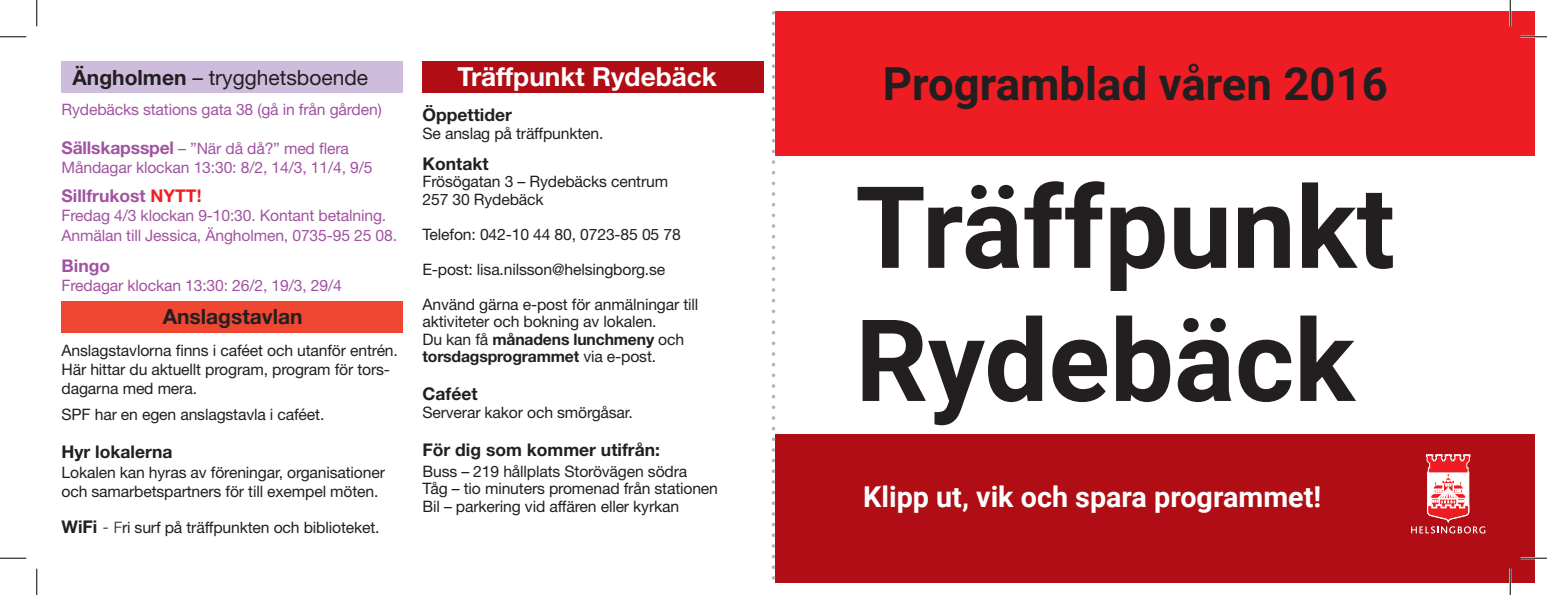
<style>
.page{position:relative;width:1547px;height:595px;background:#fff}
.page>*{position:absolute;margin:0;border:0;box-sizing:border-box;transform-origin:0 0}
.t1{font:700 113.75px/133px "Roboto";color:#231f20}
.t2{font:700 45.5px "Roboto";color:#231f20}
.t3{font:700 28.7px "Roboto";color:#fff}
.t4{font:700 26.25px "Helvetica Neue LT Std";color:#fff}
.t5{font:21px "Helvetica Neue LT Std";color:#231f20}
.t6{font:700 21px "Helvetica Neue LT Std";color:#231f20}
.t7{font:700 17.5px "Helvetica Neue LT Std";color:#231f20}
.t8{font:700 17.5px "Helvetica Neue LT Std";color:#a153a1}
.t9{font:15.75px/17.5px "Helvetica Neue LT Std";letter-spacing:-.01em;color:#231f20}
.t10{font:15.75px/19.2px "Helvetica Neue LT Std";letter-spacing:-.01em;color:#a153a1}
.s1{font-weight:700}
.s2{font-weight:700;font-size:17.5px}
.s3{color:#ee1d23}
.s4{font-weight:300;font-size:17.5px}
.s5{font-weight:300}
</style>
<div class="page">
<div style="left:62px;top:62px;width:341px;height:31px;background:#cdbcdb"></div>
<div style="left:422px;top:62px;width:341px;height:31px;background:#b00d15"></div>
<div style="left:62px;top:301px;width:341px;height:31px;background:#ef4732"></div>
<div style="left:775px;top:434px;width:760px;height:148px;background:#b00d15"></div>
<div style="left:775px;top:12px;width:760px;height:144px;background:#ee1d23"></div>
<svg style="left:1411px;top:454px;width:74px;height:79px"></svg>
<svg style="left:772px;top:12px;width:3px;height:568px"></svg>
<hr style="left:1521px;top:36px;width:26px;height:2px;background:#fff">
<hr style="left:1521px;top:557px;width:26px;height:2px;background:#fff">
<hr style="left:1509px;top:0;width:2px;height:26px;background:#fff">
<hr style="left:1509px;top:568px;width:2px;height:26px;background:#fff">
<svg style="left:0;top:36px;width:26px;height:1px"></svg>
<svg style="left:1521px;top:36px;width:26px;height:1px"></svg>
<svg style="left:0;top:557px;width:26px;height:1px"></svg>
<svg style="left:1521px;top:557px;width:26px;height:1px"></svg>
<svg style="left:36px;top:0;width:1px;height:26px"></svg>
<svg style="left:36px;top:568px;width:1px;height:26px"></svg>
<svg style="left:1510px;top:0;width:1px;height:26px"></svg>
<svg style="left:1510px;top:568px;width:1px;height:26px"></svg>
<h3 class="t5" style="left:73px;top:65px;width:297px"><span class="s1">Ängholmen</span> – trygghetsboende</h3>
<h2 class="t2" style="left:883px;top:52px;width:507px">Programblad våren 2016</h2>
<h3 class="t4" style="left:457px;top:61px;width:261px">Träffpunkt Rydebäck</h3>
<p class="t10" style="left:62px;top:100px;width:322px">Rydebäcks stations gata 38 (gå in från gården)</p>
<p class="t10" style="left:62px;top:138px;width:313px"><span class="s2">Sällskapsspel</span> – ”När då då?” med flera<br>Måndagar klockan 13:30: 8/2, 14/3, 11/4, 9/5</p>
<p class="t8" style="left:62px;top:185px;width:141px">Sillfrukost <span class="s3">NYTT!</span></p>
<p class="t10" style="left:62px;top:206px;width:337px">Fredag 4/3 klockan 9-10:30. Kontant betalning.<br>Anmälan till Jessica, Ängholmen, 0735-95 25 08.</p>
<p class="t8" style="left:62px;top:254px;width:50px">Bingo</p>
<p class="t10" style="left:62px;top:275px;width:282px">Fredagar klockan 13:30: 26/2, 19/3, 29/4</p>
<p class="t7" style="left:422px;top:104px;width:91px">Öppettider</p>
<p class="t9" style="left:422px;top:124px;width:183px">Se anslag på träffpunkten.</p>
<p class="t7" style="left:422px;top:153px;width:68px">Kontakt</p>
<p class="t9" style="left:422px;top:173px;width:247px">Frösögatan 3 – Rydebäcks centrum<br>257 30 Rydebäck</p>
<p class="t9" style="left:422px;top:225px;width:260px">Telefon: 042-10 44 80, 0723-85 05 78</p>
<p class="t9" style="left:422px;top:260px;width:244px">E-post: lisa.nilsson@helsingborg.se</p>
<p class="t9" style="left:422px;top:295px;width:277px">Använd gärna e-post för anmälningar till aktiviteter och bokning av lokalen.<br>Du kan få <span class="s1">månadens lunchmeny</span> och <span class="s1">torsdagsprogrammet</span> via e-post.</p>
<p class="t7" style="left:422px;top:383px;width:57px">Caféet</p>
<p class="t9" style="left:422px;top:403px;width:212px">Serverar kakor och smörgåsar.</p>
<p class="t7" style="left:422px;top:438px;width:239px">För dig som kommer utifrån:</p>
<p class="t9" style="left:422px;top:462px;width:297px">Buss – 219 hållplats Storövägen södra<br>Tåg – tio minuters promenad från stationen<br>Bil – parkering vid affären eller kyrkan</p>
<h1 class="t1" style="left:855px;top:156px;width:541px">Träffpunkt<br>Rydebäck</h1>
<h3 class="t6" style="left:163px;top:303px;width:141px">Anslagstavlan</h3>
<p class="t9" style="left:62px;top:340px;width:338px;line-height:19.2px">Anslagstavlorna finns i caféet och utanför entrén.<br>Här hittar du aktuellt program, program för tors&shy;dagarna med mera.</p>
<p class="t9" style="left:62px;top:405px;width:264px">SPF har en egen anslagstavla i caféet.</p>
<p class="t7" style="left:62px;top:441px;width:113px">Hyr lokalerna</p>
<p class="t9" style="left:62px;top:462px;width:325px;line-height:19.2px">Lokalen kan hyras av föreningar, organisationer och samarbetspartners för till exempel möten.</p>
<p class="t9" style="left:62px;top:518px;width:320px"><span class="s2">WiFi</span> <span class="s4">-</span> <span class="s5">F</span>ri surf på träffpunkten och biblioteket.</p>
<h3 class="t3" style="left:863px;top:476px;width:459px">Klipp ut, vik och spara programmet!</h3>
</div>
